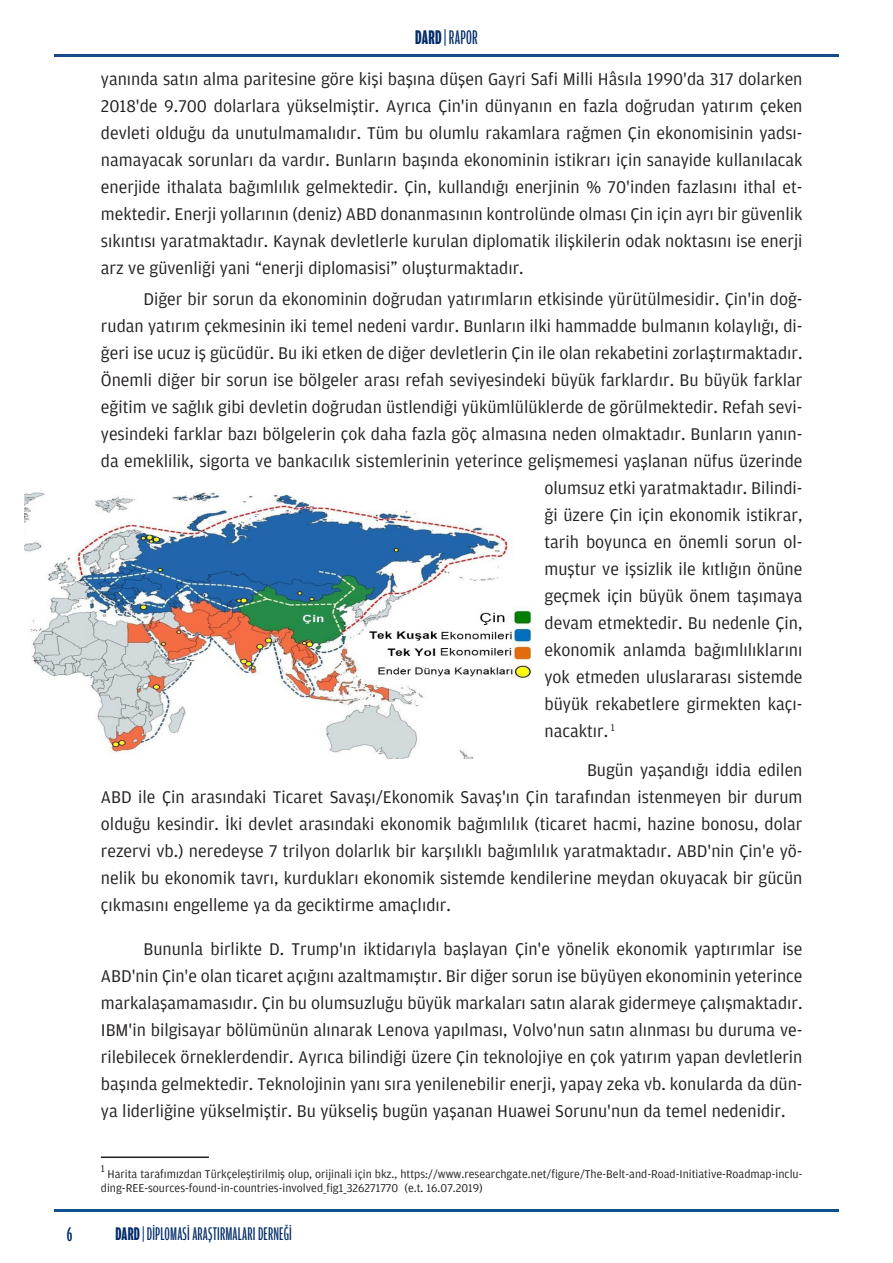
<style>
.page{position:relative;width:893px;height:1263px;background:#fff}
.page>*{position:absolute;margin:0;border:0;box-sizing:border-box;transform-origin:0 0}
.t1{font:21px "Toprak Extra Comp";letter-spacing:.01em;color:#002a68}
.t2{font:500 21px "Toprak Extra Comp";color:#002a68}
.t3{font:19.5px "Toprak Extra Comp";letter-spacing:.01em;color:#002a68}
.t4{font:18px/27px "Toprak";color:#231f20;text-align:justify}
.t5{font:12px/13.5px "Toprak";color:#231f20}
.t6{font:10.5px "Toprak";color:#231f20}
.s1{font-weight:700}
</style>
<div class="page">
<hr style="left:54px;top:1209px;width:785px;height:3px;background:#0b528f">
<hr style="left:54px;top:54px;width:785px;height:3px;background:#154988">
<hr style="left:101px;top:1156px;width:108px;height:2px;background:#231f20">
<img style="left:24px;top:492px;width:508px;height:266px">
<p class="t1" style="left:415px;top:26px;width:64px"><span class="s1">DARD</span> | RAPOR</p>
<p class="t4" style="left:101px;top:65px;width:703px">yanında satın alma paritesine göre kişi başına düşen Gayri Safi Milli Hâsıla 1990’da 317 dolarken 2018’de 9.700 dolarlara yükselmiştir. Ayrıca Çin’in dünyanın en fazla doğrudan yatırım çeken devleti olduğu da unutulmamalıdır. Tüm bu olumlu rakamlara rağmen Çin ekonomisinin yadsı&shy;namayacak sorunları da vardır. Bunların başında ekonominin istikrarı için sanayide kullanılacak enerjide ithalata bağımlılık gelmektedir. Çin, kullandığı enerjinin % 70’inden fazlasını ithal et&shy;mektedir. Enerji yollarının (deniz) ABD donanmasının kontrolünde olması Çin için ayrı bir güvenlik sıkıntısı yaratmaktadır. Kaynak devletlerle kurulan diplomatik ilişkilerin odak noktasını ise enerji arz ve güvenliği yani “enerji diplomasisi” oluşturmaktadır.</p>
<p class="t4" style="left:143px;top:285px;width:661px">Diğer bir sorun da ekonominin doğrudan yatırımların etkisinde yürütülmesidir. Çin’in doğ-</p>
<p class="t4" style="left:101px;top:312px;width:703px">rudan yatırım çekmesinin iki temel nedeni vardır. Bunların ilki hammadde bulmanın kolaylığı, di-</p>
<p class="t4" style="left:101px;top:339px;width:703px">ğeri ise ucuz iş gücüdür. Bu iki etken de diğer devletlerin Çin ile olan rekabetini zorlaştırmaktadır.</p>
<p class="t4" style="left:101px;top:366px;width:703px">Önemli diğer bir sorun ise bölgeler arası refah seviyesindeki büyük farklardır. Bu büyük farklar</p>
<p class="t4" style="left:101px;top:393px;width:703px">eğitim ve sağlık gibi devletin doğrudan üstlendiği yükümlülüklerde de görülmektedir. Refah sevi-</p>
<p class="t4" style="left:101px;top:420px;width:703px">yesindeki farklar bazı bölgelerin çok daha fazla göç almasına neden olmaktadır. Bunların yanın-</p>
<p class="t4" style="left:101px;top:447px;width:703px">da emeklilik, sigorta ve bankacılık sistemlerinin yeterince gelişmemesi yaşlanan nüfus üzerinde</p>
<p class="t4" style="left:544px;top:474px;width:260px">olumsuz etki yaratmaktadır. Bilindi-</p>
<p class="t4" style="left:544px;top:501px;width:259px">ği üzere Çin için ekonomik istikrar,</p>
<p class="t4" style="left:544px;top:528px;width:260px">tarih boyunca en önemli sorun ol-</p>
<p class="t4" style="left:544px;top:555px;width:259px">muştur ve işsizlik ile kıtlığın önüne</p>
<p class="t4" style="left:544px;top:582px;width:259px">geçmek için büyük önem taşımaya</p>
<p class="t4" style="left:544px;top:609px;width:259px">devam etmektedir. Bu nedenle Çin,</p>
<p class="t4" style="left:544px;top:636px;width:260px">ekonomik anlamda bağımlılıklarını</p>
<p class="t4" style="left:544px;top:663px;width:260px">yok etmeden uluslararası sistemde</p>
<p class="t4" style="left:544px;top:690px;width:260px">büyük rekabetlere girmekten kaçı-</p>
<p class="t4" style="left:544px;top:717px;width:72px">nacaktır. <sup>1</sup></p>
<p class="t4" style="left:101px;top:756px;width:703px;text-indent:486px">Bugün yaşandığı iddia edilen ABD ile Çin arasındaki Ticaret Savaşı/Ekonomik Savaş’ın Çin tarafından istenmeyen bir durum olduğu kesindir. İki devlet arasındaki ekonomik bağımlılık (ticaret hacmi, hazine bonosu, dolar rezervi vb.) neredeyse 7 trilyon dolarlık bir karşılıklı bağımlılık yaratmaktadır. ABD’nin Çin’e yö&shy;nelik bu ekonomik tavrı, kurdukları ekonomik sistemde kendilerine meydan okuyacak bir gücün çıkmasını engelleme ya da geciktirme amaçlıdır.</p>
<p class="t4" style="left:101px;top:935px;width:703px;text-indent:43px">Bununla birlikte D. Trump’ın iktidarıyla başlayan Çin’e yönelik ekonomik yaptırımlar ise ABD’nin Çin’e olan ticaret açığını azaltmamıştır. Bir diğer sorun ise büyüyen ekonominin yeterince markalaşamamasıdır. Çin bu olumsuzluğu büyük markaları satın alarak gidermeye çalışmaktadır.<br>IBM’in bilgisayar bölümünün alınarak Lenova yapılması, Volvo’nun satın alınması bu duruma ve&shy;rilebilecek örneklerdendir. Ayrıca bilindiği üzere Çin teknolojiye en çok yatırım yapan devletlerin başında gelmektedir. Teknolojinin yanı sıra yenilenebilir enerji, yapay zeka vb. konularda da dün&shy;ya liderliğine yükselmiştir. Bu yükseliş bugün yaşanan Huawei Sorunu’nun da temel nedenidir.</p>
<p class="t6" style="left:101px;top:1163px;width:5px">1</p>
<p class="t5" style="left:101px;top:1167px;width:703px;text-indent:7px">Harita tarafımızdan Türkçeleştirilmiş olup, orijinali için bkz., https://www.researchgate.net/figure/The-Belt-and-Road-Initiative-Roadmap-inclu&shy;ding-REE-sources-found-in-countries-involved_fig1_326271770 (e.t. 16.07.2019)</p>
<p class="t2" style="left:67px;top:1223px;width:7px">6</p>
<p class="t3" style="left:116px;top:1224px;width:178px"><span class="s1">DARD</span> | DİPLOMASİ ARAŞTIRMALARI DERNEĞİ</p>
</div>
